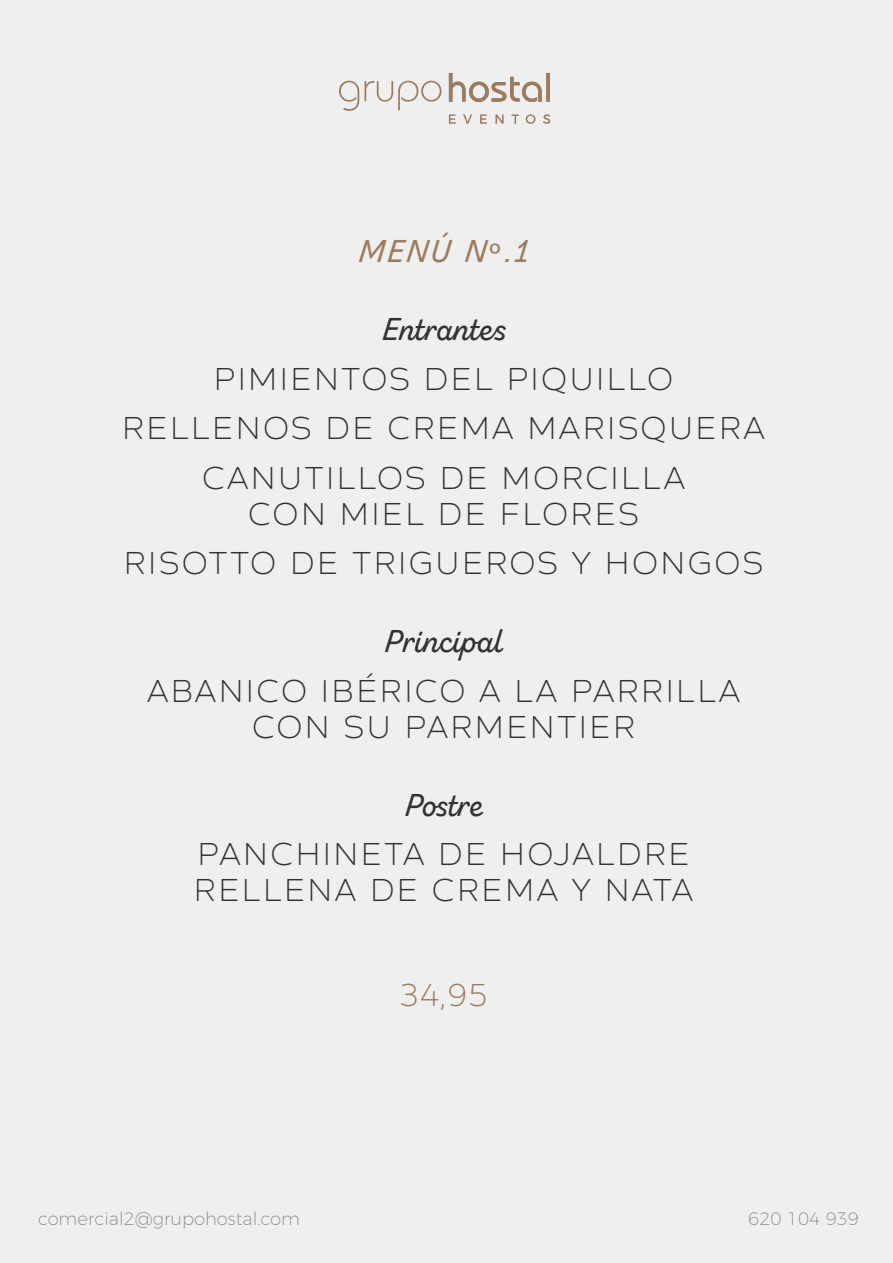
<style>
.page{position:relative;width:893px;height:1263px;background:#efefef}
.page>*{position:absolute;margin:0;border:0;box-sizing:border-box;transform-origin:0 0}
.t1{font:31.5px/49.5px "Zing Sans Rust L Demo Base";letter-spacing:.075em;color:#333;text-align:center}
.t2{font:31.5px "Zing Script Rust SB Demo Base";color:#333}
.t3{font:31.5px "Zing Script Rust SB Demo Base";color:#9b7c5e}
.t4{font:31.5px "Zing Sans Rust L Demo Base";color:#9b7c5e}
.t5{font:200 18px "Montserrat";color:#868686}
.s1{font-family:"Myriad Pro"}
</style>
<div class="page">
<svg style="left:449px;top:114px;width:7px;height:10px"></svg>
<svg style="left:463px;top:114px;width:9px;height:10px"></svg>
<svg style="left:480px;top:114px;width:7px;height:10px"></svg>
<svg style="left:495px;top:114px;width:9px;height:10px"></svg>
<svg style="left:512px;top:114px;width:7px;height:10px"></svg>
<svg style="left:526px;top:114px;width:10px;height:10px"></svg>
<svg style="left:543px;top:114px;width:7px;height:10px"></svg>
<svg style="left:339px;top:81px;width:103px;height:30px"></svg>
<svg style="left:449px;top:73px;width:101px;height:29px"></svg>
<p class="t3" style="left:358px;top:232px;width:172px">MENÚ N<span class="s1">º</span>.1</p>
<p class="t2" style="left:382px;top:310px;width:122px">Entrantes</p>
<p class="t1" style="left:122px;top:354px;width:644px">PIMIENTOS DEL PIQUILLO<br>RELLENOS DE CREMA MARISQUERA<br>CANUTILLOS DE MORCILLA</p>
<p class="t1" style="left:124px;top:489px;width:641px">CON MIEL DE FLORES<br>RISOTTO DE TRIGUEROS Y HONGOS</p>
<p class="t2" style="left:384px;top:622px;width:120px">Principal</p>
<p class="t1" style="left:147px;top:673px;width:595px;line-height:36px">ABANICO IBÉRICO A LA PARRILLA<br>CON SU PARMENTIER</p>
<p class="t2" style="left:404px;top:785px;width:80px">Postre</p>
<p class="t1" style="left:194px;top:836px;width:501px;line-height:36px;text-align:left">PANCHINETA DE HOJALDRE<br>RELLENA DE CREMA Y NATA</p>
<p class="t4" style="left:400px;top:976px;width:89px">34,95</p>
<p class="t5" style="left:38px;top:1205px;width:263px">comercial2@grupohostal.com</p>
<p class="t5" style="left:748px;top:1205px;width:112px">620 104 939</p>
</div>
